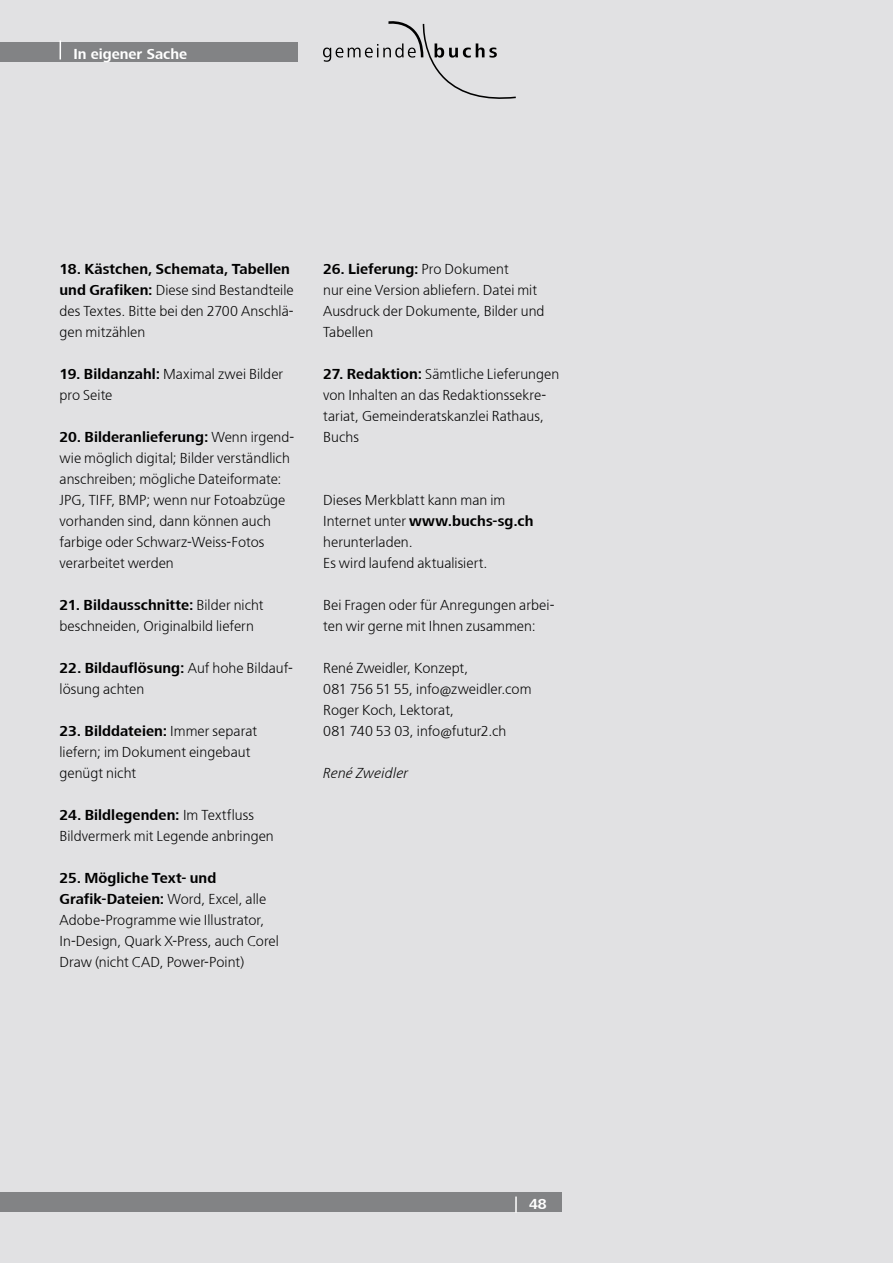
<style>
.page{position:relative;width:893px;height:1263px;background:#e1e1e3}
.page>*{position:absolute;margin:0;border:0;box-sizing:border-box;transform-origin:0 0}
.t1{font:300 15px/21px "Frutiger Next";letter-spacing:.005em;color:#000}
.t2{font:700 15px "Frutiger Next";color:#fff}
.t3{font:italic 300 15px "Frutiger Next";letter-spacing:.005em;color:#000}
.s1{font-weight:700}
</style>
<div class="page">
<div style="left:0;top:1192px;width:561px;height:20px;background:#828385"></div>
<div style="left:0;top:43px;width:298px;height:19px;background:#828385"></div>
<svg style="left:515px;top:1196px;width:2px;height:17px"></svg>
<svg style="left:60px;top:41px;width:1px;height:18px"></svg>
<svg style="left:323px;top:21px;width:193px;height:78px"></svg>
<p class="t2" style="left:73px;top:46px;width:115px">In eigener Sache</p>
<p class="t1" style="left:60px;top:259px;width:236px"><span class="s1">18. Kästchen, Schemata, Tabellen und Grafiken:</span> Diese sind Bestandteile des Textes. Bitte bei den 2700 Anschlä&shy;gen mitzählen</p>
<p class="t1" style="left:60px;top:364px;width:225px"><span class="s1">19. Bildanzahl:</span> Maximal zwei Bilder pro Seite</p>
<p class="t1" style="left:60px;top:427px;width:236px"><span class="s1">20. Bilderanlieferung:</span> Wenn irgend&shy;wie möglich digital; Bilder verständlich anschreiben; mögliche Dateiformate:<br>JPG, TIFF, BMP; wenn nur Fotoabzüge vorhanden sind, dann können auch farbige oder Schwarz-Weiss-Fotos verarbeitet werden</p>
<p class="t1" style="left:60px;top:595px;width:206px"><span class="s1">21. Bildausschnitte:</span> Bilder nicht beschneiden, Originalbild liefern</p>
<p class="t1" style="left:60px;top:658px;width:235px"><span class="s1">22. Bildauflösung:</span> Auf hohe Bildauf&shy;lösung achten</p>
<p class="t1" style="left:60px;top:721px;width:199px"><span class="s1">23. Bilddateien:</span> Immer separat liefern; im Dokument eingebaut genügt nicht</p>
<p class="t1" style="left:60px;top:805px;width:216px"><span class="s1">24. Bildlegenden:</span> Im Textfluss<br>Bildvermerk mit Legende anbringen</p>
<p class="t1" style="left:60px;top:868px;width:221px"><span class="s1">25. Mögliche Text- und<br>Grafik-Dateien:</span> Word, Excel, alle<br>Adobe-Programme wie Illustrator,<br>In-Design, Quark X-Press, auch Corel<br>Draw (nicht CAD, Power-Point)</p>
<p class="t1" style="left:323px;top:259px;width:223px"><span class="s1">26. Lieferung:</span> Pro Dokument<br>nur eine Version abliefern. Datei mit<br>Ausdruck der Dokumente, Bilder und<br>Tabellen</p>
<p class="t1" style="left:323px;top:364px;width:238px"><span class="s1">27. Redaktion:</span> Sämtliche Lieferungen von Inhalten an das Redaktionssekre&shy;tariat, Gemeinderatskanzlei Rathaus,<br>Buchs</p>
<p class="t1" style="left:323px;top:490px;width:212px">Dieses Merkblatt kann man im<br>Internet unter <span class="s1">www.buchs-sg.ch </span>herunterladen.<br>Es wird laufend aktualisiert.</p>
<p class="t1" style="left:323px;top:595px;width:233px">Bei Fragen oder für Anregungen arbei&shy;ten wir gerne mit Ihnen zusammen:</p>
<p class="t1" style="left:323px;top:658px;width:210px">René Zweidler, Konzept,<br>081 756 51 55, info@zweidler.com<br>Roger Koch, Lektorat,<br>081 740 53 03, info@futur2.ch</p>
<p class="t3" style="left:323px;top:765px;width:87px">René Zweidler</p>
<p class="t2" style="left:529px;top:1195px;width:19px">48</p>
</div>
